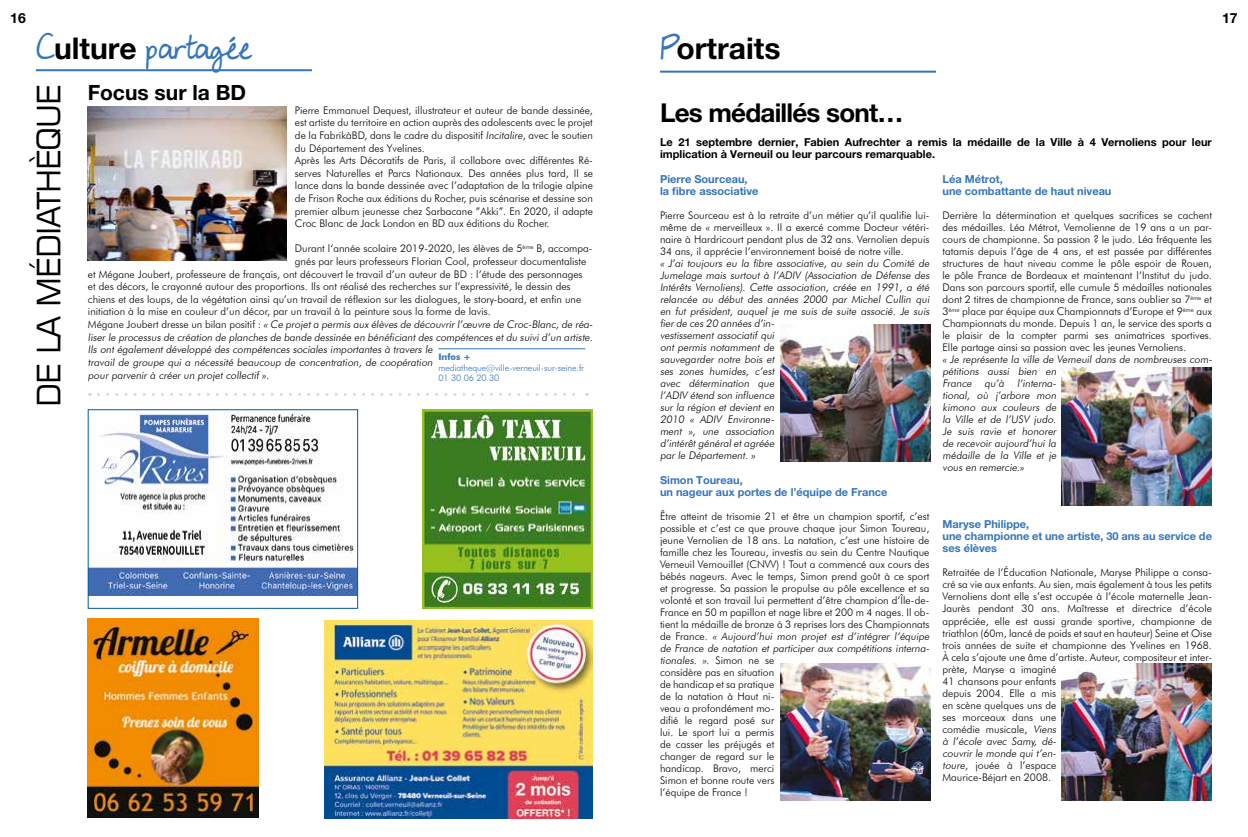
<style>
.page{position:relative;width:1248px;height:837px;background:#fff}
.page>*{position:absolute;margin:0;border:0;box-sizing:border-box;transform-origin:0 0}
.t1{font:32px "Square 721 BT";letter-spacing:-.03em;color:#000}
.t2{font:30px "My Lucky Penny";color:#3675b9}
.t3{font:700 30px "Helvetica Neue LT Pro";color:#000}
.t4{font:700 26px "Helvetica Neue LT Pro";letter-spacing:-.03em;color:#000}
.t5{font:700 21px "Helvetica Neue LT Pro";color:#000}
.t6{font:700 14px "Helvetica Neue LT Pro";color:#000}
.t7{font:700 11px/12px "Helvetica Neue LT Pro";color:#3675b9}
.t8{font:700 11px/12px "Helvetica Neue LT Pro";color:#000}
.t9{font:300 10.5px/12px "Futura BT";color:#000}
.t10{font:300 9px/10.8px "Futura BT";letter-spacing:-.01em;color:#3675b9}
.t11{font:700 9px "Futura BT";color:#3675b9}
.s1{font-family:"Helvetica Neue LT Pro";font-weight:700;color:#000}
.s2{font-family:"My Lucky Penny";font-weight:400;color:#3675b9}
</style>
<div class="page">
<hr style="left:36px;top:69px;width:276px;height:2px;background:#3675b9">
<svg style="left:98px;top:393px;width:489px;height:3px"></svg>
<img style="left:325px;top:620px;width:267px;height:198px">
<hr style="left:438px;top:348px;width:147px;height:1px;background:#3675b9">
<img style="left:88px;top:618px;width:170px;height:198px">
<hr style="left:660px;top:71px;width:275px;height:2px;background:#3675b9">
<img style="left:1061px;top:663px;width:150px;height:137px">
<img style="left:1061px;top:367px;width:150px;height:138px">
<img style="left:780px;top:663px;width:149px;height:137px">
<img style="left:780px;top:324px;width:149px;height:137px">
<img style="left:423px;top:410px;width:170px;height:198px">
<img style="left:88px;top:106px;width:198px;height:155px">
<img style="left:90px;top:411px;width:266px;height:184px">
<div style="left:88px;top:409px;width:270px;height:199px;border:1px solid #035ba3"></div>
<h3 class="t6" style="left:10px;top:9px;width:17px">16</h3>
<h2 class="t2" style="left:36px;top:22px;width:217px">C<span class="s1">ulture</span> partagée</h2>
<h1 class="t1" style="left:29px;top:406px;width:323px;rotate:-90deg">DE LA MÉDIATHÈQUE</h1>
<h3 class="t5" style="left:88px;top:79px;width:160px">Focus sur la BD</h3>
<p class="t9" style="left:295px;top:103px;width:299px;line-height:12.6px">Pierre Emmanuel Dequest, illustrateur et auteur de bande dessinée, est artiste du territoire en action auprès des adolescents avec le projet de la FabrikàBD, dans le cadre du dispositif Incitalire, avec le soutien du Département des Yvelines.<br>Après les Arts Décoratifs de Paris, il collabore avec différentes Ré&shy;serves Naturelles et Parcs Nationaux. Des années plus tard, Il se lance dans la bande dessinée avec l’adaptation de la trilogie alpine de Frison Roche aux éditions du Rocher, puis scénarise et dessine son premier album jeunesse chez Sarbacane ”Akki”. En 2020, il adapte Croc Blanc de Jack London en BD aux éditions du Rocher.</p>
<p class="t9" style="left:295px;top:242px;width:299px">Durant l‘année scolaire 2019-2020, les élèves de 5<sup>ème</sup> B, accompa-</p>
<p class="t9" style="left:295px;top:255px;width:293px">gnés par leurs professeurs Florian Cool, professeur documentaliste</p>
<p class="t9" style="left:88px;top:268px;width:496px">et Mégane Joubert, professeure de français, ont découvert le travail d’un auteur de BD : l’étude des personnages</p>
<p class="t9" style="left:88px;top:280px;width:484px">et des décors, le crayonné autour des proportions. Ils ont réalisé des recherches sur l’expressivité, le dessin des</p>
<p class="t9" style="left:88px;top:293px;width:495px">chiens et des loups, de la végétation ainsi qu’un travail de réflexion sur les dialogues, le story-board, et enfin une</p>
<p class="t9" style="left:88px;top:305px;width:404px">initiation à la mise en couleur d’un décor, par un travail à la peinture sous la forme de lavis.</p>
<p class="t9" style="left:88px;top:318px;width:508px">M é g a n e J o u b e rt d ress e u n b i l a n p os itif : « Ce projet a permis aux élèves de découvrir l’œuvre de Croc-Blanc, de réa-</p>
<p class="t9" style="left:88px;top:331px;width:508px">liser le processus de création de planches de bande dessinée en bénéficiant des compétences et du suivi d’un artiste.</p>
<p class="t9" style="left:88px;top:343px;width:348px">Ils ont également développé des compétences sociales importantes à travers le</p>
<p class="t9" style="left:88px;top:356px;width:348px">travail de groupe qui a nécessité beaucoup de concentration, de coopération</p>
<p class="t9" style="left:88px;top:368px;width:184px">pour parvenir à créer un projet collectif ».</p>
<p class="t11" style="left:438px;top:351px;width:34px">Infos +</p>
<p class="t10" style="left:438px;top:362px;width:147px">mediatheque@ville-verneuil-sur-seine.fr<br>01 30 06 20 30</p>
<h2 class="t3" style="left:660px;top:30px;width:122px"><span class="s2">P</span>ortraits</h2>
<h3 class="t6" style="left:1221px;top:9px;width:17px">17</h3>
<h3 class="t4" style="left:660px;top:97px;width:245px">Les médaillés sont…</h3>
<p class="t8" style="left:660px;top:136px;width:553px">Le 21 septembre dernier, Fabien Aufrechter a remis la médaille de la Ville à 4 Vernoliens pour leur implication à Verneuil ou leur parcours remarquable.</p>
<p class="t7" style="left:660px;top:173px;width:100px">Pierre Sourceau, la fibre associative</p>
<p class="t9" style="left:660px;top:209px;width:273px">Pierre Sourceau est à la retraite d’un métier qu’il qualifie lui&shy;même de « merveilleux ». Il a exercé comme Docteur vétéri&shy;naire à Hardricourt pendant plus de 32 ans. Vernolien depuis 34 ans, il apprécie l’environnement boisé de notre ville.<br>« J’ai toujours eu la fibre associative, au sein du Comité de Jumelage mais surtout à l’ADIV (Association de Défense des Intérêts Vernoliens). Cette association, créée en 1991, a été relancée au début des années 2000 par Michel Cullin qui en fut président, auquel je me suis de suite associé. Je suis fier de ces 20 années d’in-<br>vestissement associatif qui<br>ont permis notamment de<br>sauvegarder notre bois et<br>ses zones humides, c’est<br>avec détermination que<br>l’ADIV étend son influence<br>sur la région et devient en<br>2010 « ADIV Environne-<br>ment », une association<br>d’intérêt général et agréée<br>par le Département. »</p>
<p class="t7" style="left:660px;top:473px;width:229px">Simon Toureau,<br>un nageur aux portes de l’équipe de France</p>
<p class="t9" style="left:660px;top:509px;width:273px">Être atteint de trisomie 21 et être un champion sportif, c’est possible et c’est ce que prouve chaque jour Simon Toureau, jeune Vernolien de 18 ans. La natation, c’est une histoire de famille chez les Toureau, investis au sein du Centre Nautique Verneuil Vernouillet (CNVV) ! Tout a commencé aux cours des bébés nageurs. Avec le temps, Simon prend goût à ce sport et progresse. Sa passion le propulse au pôle excellence et sa volonté et son travail lui permettent d’être champion d’Île-de-France en 50 m papillon et nage libre et 200 m 4 nages. Il ob&shy;tient la médaille de bronze à 3 reprises lors des Championnats d e Fra n ce . « Aujourd’hui mon projet est d’intégrer l’équipe de France de natation et participer aux compétitions interna&shy;tionales. ». S i m o n n e se<br>considère pas en situation<br>de handicap et sa pratique<br>de la natation à Haut ni-<br>veau a profondément mo-<br>difié le regard posé sur<br>lui. Le sport lui a permis<br>de casser les préjugés et<br>changer de regard sur le<br>handicap. Bravo, merci<br>Simon et bonne route vers<br>l’équipe de France !</p>
<p class="t7" style="left:942px;top:173px;width:170px">Léa Métrot,<br>une combattante de haut niveau</p>
<p class="t9" style="left:942px;top:209px;width:273px">Derrière la détermination et quelques sacrifices se cachent des médailles. Léa Métrot, Vernolienne de 19 ans a un par&shy;cours de championne. Sa passion ? le judo. Léa fréquente les tatamis depuis l’âge de 4 ans, et est passée par différentes structures de haut niveau comme le pôle espoir de Rouen, le pôle France de Bordeaux et maintenant l’Institut du judo.<br>Dans son parcours sportif, elle cumule 5 médailles nationales dont 2 titres de championne de France, sans oublier sa 7<sup>ème</sup> et 3<sup>ème</sup> place par équipe aux Championnats d’Europe et 9<sup>ème</sup> aux Championnats du monde. Depuis 1 an, le service des sports a le plaisir de la compter parmi ses animatrices sportives.<br>Elle partage ainsi sa passion avec les jeunes Vernoliens.<br>« Je représente la ville de Verneuil dans de nombreuses com&shy;pétitions aussi bien en<br>France qu’à l’interna-<br>tional, où j’arbore mon<br>kimono aux couleurs de<br>la Ville et de l’USV judo.<br>Je suis ravie et honorer<br>de recevoir aujourd’hui la<br>médaille de la Ville et je<br>vous en remercie.»</p>
<p class="t7" style="left:942px;top:518px;width:271px">Maryse Philippe,<br>une championne et une artiste, 30 ans au service de ses élèves</p>
<p class="t9" style="left:942px;top:566px;width:271px">Retraitée de l’Éducation Nationale, Maryse Philippe a consa&shy;cré sa vie aux enfants. Au sien, mais également à tous les petits Vernoliens dont elle s’est occupée à l’école maternelle Jean-Jaurès pendant 30 ans. Maîtresse et directrice d’école appréciée, elle est aussi grande sportive, championne de triathlon (60m, lancé de poids et saut en hauteur) Seine et Oise trois années de suite et championne des Yvelines en 1968.<br>À cela s’ajoute une âme d’artiste. Auteur, compositeur et inter&shy;prète, Maryse a imaginé<br>41 chansons pour enfants<br>depuis 2004. Elle a mis<br>en scène quelques uns de<br>ses morceaux dans une<br>comédie musicale, Viens<br>à l’école avec Samy, dé-<br>couvrir le monde qui t’en-<br>toure, jouée à l’espace<br>Maurice-Béjart en 2008.</p>
</div>
